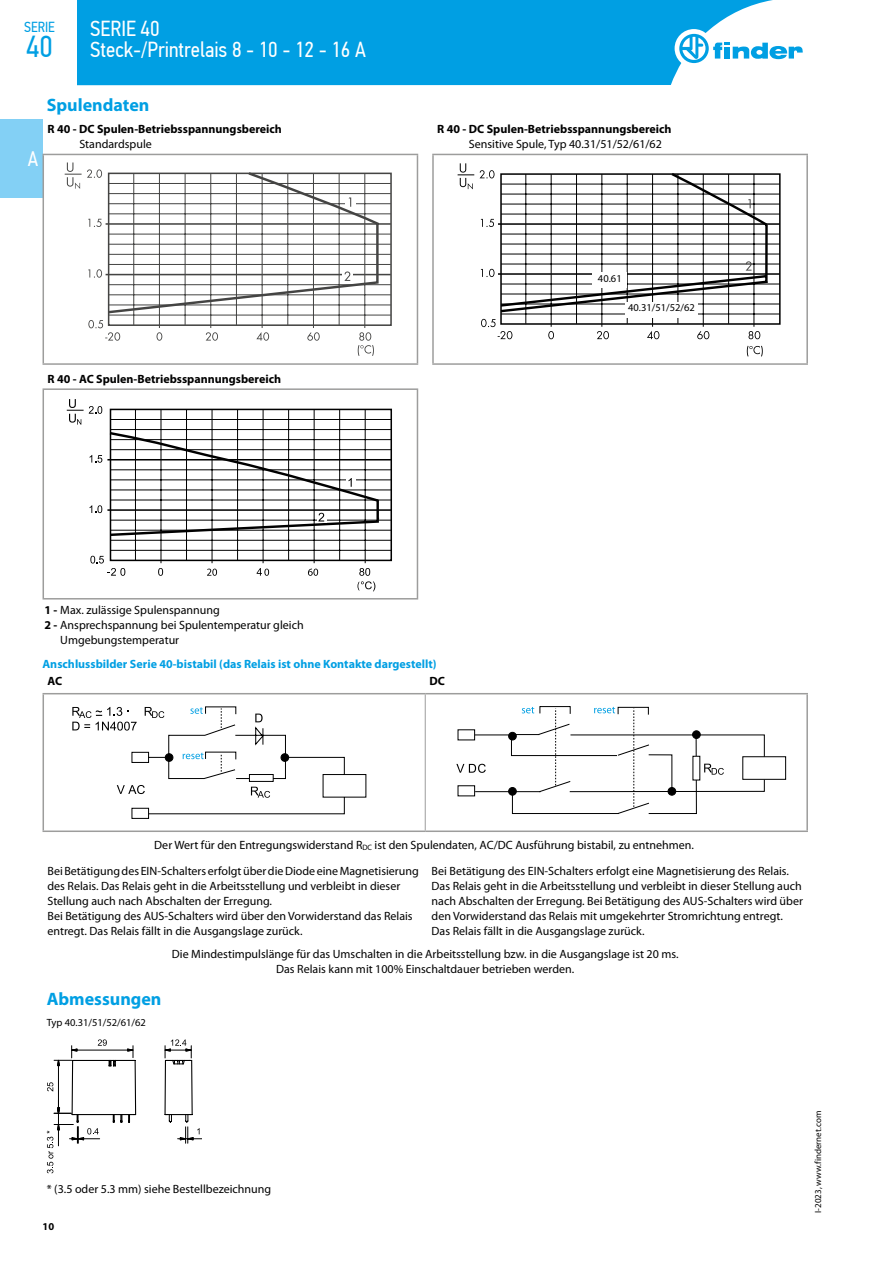
<style>
.page{position:relative;width:893px;height:1263px;background:#fff}
.page>*{position:absolute;margin:0;border:0;box-sizing:border-box;transform-origin:0 0}
.t1{font:30.3px "PF Din Text Cond Pro";color:#009fe3}
.t2{font:21.75px/21px "PF Din Text Cond Pro";color:#fff}
.t3{font:21px "PF Din Text Cond Pro";color:#fff}
.t4{font:700 18px "Myriad Pro";color:#009fe3}
.t5{font:14.55px "PF Din Text Cond Pro";color:#009fe3}
.t6{font:12px/15px "Myriad Pro";color:#000}
.t7{font:700 12px "Myriad Pro";color:#000}
.t8{font:700 12px "Myriad Pro";color:#009fe3}
.t9{font:10.5px "Myriad Pro";color:#000}
.t10{font:700 10.5px "Myriad Pro";color:#000}
.t11{font:9px "Myriad Pro";color:#000}
.s1{font-weight:700}
</style>
<div class="page">
<div style="left:0;top:119px;width:43px;height:79px;background:#83d0f5"></div>
<hr style="left:432px;top:154px;width:376px;height:1px;background:#9d9d9c">
<hr style="left:432px;top:155px;width:2px;height:208px;background:#9d9d9c">
<hr style="left:806px;top:155px;width:2px;height:208px;background:#9d9d9c">
<hr style="left:432px;top:363px;width:376px;height:2px;background:#9d9d9c">
<hr style="left:43px;top:154px;width:375px;height:1px;background:#9d9d9c">
<hr style="left:43px;top:155px;width:1px;height:208px;background:#9d9d9c">
<hr style="left:417px;top:155px;width:1px;height:208px;background:#9d9d9c">
<hr style="left:43px;top:363px;width:375px;height:2px;background:#9d9d9c">
<hr style="left:43px;top:388px;width:375px;height:2px;background:#9d9d9c">
<hr style="left:43px;top:390px;width:1px;height:208px;background:#9d9d9c">
<hr style="left:417px;top:390px;width:1px;height:208px;background:#9d9d9c">
<hr style="left:43px;top:598px;width:375px;height:1px;background:#9d9d9c">
<hr style="left:106px;top:223px;width:285px;height:2px;background:#444443">
<hr style="left:106px;top:274px;width:285px;height:1px;background:#444443">
<hr style="left:109px;top:193px;width:282px;height:1px;background:#444443">
<hr style="left:109px;top:214px;width:282px;height:1px;background:#444443">
<hr style="left:109px;top:183px;width:282px;height:1px;background:#444443">
<hr style="left:109px;top:203px;width:282px;height:1px;background:#444443">
<hr style="left:109px;top:234px;width:282px;height:1px;background:#444443">
<hr style="left:109px;top:254px;width:282px;height:1px;background:#444443">
<hr style="left:109px;top:264px;width:282px;height:1px;background:#444443">
<hr style="left:109px;top:284px;width:282px;height:1px;background:#444443">
<hr style="left:109px;top:294px;width:282px;height:1px;background:#444443">
<hr style="left:109px;top:305px;width:282px;height:1px;background:#444443">
<hr style="left:109px;top:315px;width:282px;height:1px;background:#444443">
<hr style="left:109px;top:244px;width:282px;height:1px;background:#444443">
<svg style="left:65px;top:162px;width:317px;height:194px"></svg>
<hr style="left:498px;top:273px;width:282px;height:2px;background:#000">
<hr style="left:498px;top:223px;width:282px;height:2px;background:#000">
<svg style="left:458px;top:163px;width:16px;height:26px"></svg>
<hr style="left:501px;top:244px;width:279px;height:1px;background:#000">
<hr style="left:501px;top:314px;width:279px;height:1px;background:#000">
<hr style="left:501px;top:304px;width:279px;height:1px;background:#000">
<hr style="left:501px;top:294px;width:279px;height:1px;background:#000">
<hr style="left:501px;top:284px;width:279px;height:1px;background:#000">
<hr style="left:501px;top:264px;width:279px;height:1px;background:#000">
<hr style="left:501px;top:254px;width:279px;height:1px;background:#000">
<hr style="left:501px;top:234px;width:279px;height:1px;background:#000">
<hr style="left:501px;top:204px;width:279px;height:1px;background:#000">
<hr style="left:501px;top:184px;width:279px;height:1px;background:#000">
<hr style="left:501px;top:214px;width:279px;height:1px;background:#000">
<hr style="left:501px;top:194px;width:279px;height:1px;background:#000">
<svg style="left:747px;top:346px;width:16px;height:11px"></svg>
<svg style="left:480px;top:170px;width:290px;height:169px"></svg>
<div style="left:593px;top:272px;width:34px;height:16px;background:#fff"></div>
<div style="left:625px;top:302px;width:73px;height:16px;background:#fff"></div>
<hr style="left:110px;top:480px;width:281px;height:1px;background:#000">
<hr style="left:110px;top:550px;width:281px;height:1px;background:#000">
<hr style="left:110px;top:540px;width:281px;height:1px;background:#000">
<hr style="left:110px;top:530px;width:281px;height:1px;background:#000">
<hr style="left:110px;top:520px;width:281px;height:1px;background:#000">
<hr style="left:110px;top:500px;width:281px;height:1px;background:#000">
<hr style="left:110px;top:490px;width:281px;height:1px;background:#000">
<hr style="left:110px;top:469px;width:281px;height:1px;background:#000">
<hr style="left:110px;top:439px;width:281px;height:1px;background:#000">
<hr style="left:110px;top:419px;width:281px;height:1px;background:#000">
<hr style="left:110px;top:449px;width:281px;height:1px;background:#000">
<hr style="left:110px;top:429px;width:281px;height:1px;background:#000">
<hr style="left:237px;top:409px;width:1px;height:151px;background:#000">
<hr style="left:186px;top:409px;width:1px;height:151px;background:#000">
<hr style="left:365px;top:409px;width:1px;height:154px;background:#000">
<hr style="left:339px;top:409px;width:1px;height:151px;background:#000">
<hr style="left:288px;top:409px;width:1px;height:151px;background:#000">
<hr style="left:212px;top:409px;width:1px;height:154px;background:#000">
<hr style="left:135px;top:409px;width:1px;height:151px;background:#000">
<hr style="left:314px;top:409px;width:1px;height:154px;background:#000">
<hr style="left:263px;top:409px;width:1px;height:154px;background:#000">
<hr style="left:161px;top:409px;width:1px;height:154px;background:#000">
<svg style="left:308px;top:569px;width:10px;height:7px"></svg>
<hr style="left:107px;top:509px;width:284px;height:2px;background:#000">
<hr style="left:107px;top:459px;width:284px;height:1px;background:#000">
<div style="left:110px;top:409px;width:282px;height:152px;border:2px solid #000"></div>
<svg style="left:90px;top:556px;width:35px;height:20px"></svg>
<svg style="left:158px;top:568px;width:5px;height:8px"></svg>
<svg style="left:257px;top:568px;width:12px;height:8px"></svg>
<svg style="left:207px;top:569px;width:10px;height:7px"></svg>
<svg style="left:357px;top:568px;width:18px;height:23px"></svg>
<svg style="left:67px;top:399px;width:314px;height:138px"></svg>
<hr style="left:43px;top:693px;width:382px;height:1px;background:#9d9d9c">
<hr style="left:43px;top:694px;width:1px;height:136px;background:#9d9d9c">
<hr style="left:425px;top:693px;width:383px;height:1px;background:#9d9d9c">
<hr style="left:806px;top:694px;width:2px;height:136px;background:#9d9d9c">
<hr style="left:425px;top:694px;width:1px;height:136px;background:#9d9d9c">
<hr style="left:43px;top:830px;width:382px;height:2px;background:#9d9d9c">
<hr style="left:425px;top:830px;width:383px;height:2px;background:#9d9d9c">
<svg style="left:72px;top:706px;width:295px;height:113px"></svg>
<svg style="left:456px;top:706px;width:330px;height:108px"></svg>
<svg style="left:47px;top:1039px;width:155px;height:134px"></svg>
<div style="left:77px;top:0;width:696px;height:85px;background:#009fe3"></div>
<div style="left:675px;top:29px;width:38px;height:39px;background:#fff;border-radius:50%"></div>
<svg style="left:679px;top:34px;width:124px;height:29px"></svg>
<p class="t5" style="left:24px;top:19px;width:32px">SERIE</p>
<h1 class="t1" style="left:26px;top:28px;width:28px">40</h1>
<h2 class="t2" style="left:90px;top:18px;width:277px">SERIE 40<br>Steck-/Printrelais 8 - 10 - 12 - 16 A</h2>
<h3 class="t3" style="left:28px;top:147px;width:12px">A</h3>
<h3 class="t4" style="left:47px;top:93px;width:104px">Spulendaten</h3>
<p class="t7" style="left:48px;top:121px;width:236px">R 40 - DC Spulen-Betriebsspannungsbereich</p>
<p class="t6" style="left:79px;top:136px;width:74px">Standardspule</p>
<p class="t7" style="left:48px;top:371px;width:235px">R 40 - AC Spulen-Betriebsspannungsbereich</p>
<p class="t7" style="left:437px;top:121px;width:236px">R 40 - DC Spulen-Betriebsspannungsbereich</p>
<p class="t6" style="left:469px;top:136px;width:195px">Sensitive Spule, Typ 40.31/51/52/61/62</p>
<p class="t9" style="left:598px;top:272px;width:25px">40.61</p>
<p class="t9" style="left:628px;top:301px;width:68px">40.31/51/52/62</p>
<p class="t6" style="left:44px;top:602px;width:177px"><span class="s1">1 -</span> Max. zulässige Spulenspannung</p>
<p class="t6" style="left:44px;top:617px;width:261px"><span class="s1">2 -</span> Ansprechspannung bei Spulentemperatur gleich</p>
<p class="t6" style="left:60px;top:632px;width:120px">Umgebungstemperatur</p>
<p class="t8" style="left:43px;top:656px;width:396px">Anschlussbilder Serie 40-bistabil (das Relais ist ohne Kontakte dargestellt)</p>
<p class="t7" style="left:48px;top:673px;width:16px">AC</p>
<p class="t7" style="left:429px;top:673px;width:17px">DC</p>
<p class="t6" style="left:48px;top:831px;width:648px;line-height:26.1px;text-indent:107px">Der Wert für den Entregungswiderstand R<sub>DC</sub> ist den Spulendaten, AC/DC Ausführung bistabil, zu entnehmen.<br>Bei Betätigung des EIN-Schalters erfolgt über die Diode eine Magnetisierung</p>
<p class="t6" style="left:48px;top:878px;width:367px">des Relais. Das Relais geht in die Arbeitsstellung und verbleibt in dieser Stellung auch nach Abschalten der Erregung.<br>Bei Betätigung des AUS-Schalters wird über den Vorwiderstand das Relais entregt. Das Relais fällt in die Ausgangslage zurück.</p>
<p class="t6" style="left:432px;top:863px;width:373px">Bei Betätigung des EIN-Schalters erfolgt eine Magnetisierung des Relais.<br>Das Relais geht in die Arbeitsstellung und verbleibt in dieser Stellung auch nach Abschalten der Erregung. Bei Betätigung des AUS-Schalters wird über den Vorwiderstand das Relais mit umgekehrter Stromrichtung entregt.<br>Das Relais fällt in die Ausgangslage zurück.</p>
<p class="t6" style="left:172px;top:946px;width:508px;text-align:center">Die Mindestimpulslänge für das Umschalten in die Arbeitsstellung bzw. in die Ausgangslage ist 20 ms.<br>Das Relais kann mit 100% Einschaltdauer betrieben werden.</p>
<h3 class="t4" style="left:47px;top:987px;width:116px">Abmessungen</h3>
<p class="t9" style="left:47px;top:1016px;width:101px">Typ 40.31/51/52/61/62</p>
<p class="t6" style="left:47px;top:1181px;width:226px">* (3.5 oder 5.3 mm) siehe Bestellbezeichnung</p>
<p class="t10" style="left:43px;top:1219px;width:13px">10</p>
<p class="t11" style="left:812px;top:1213px;width:103px;rotate:-90deg">I-2023, www.findernet.com</p>
</div>
